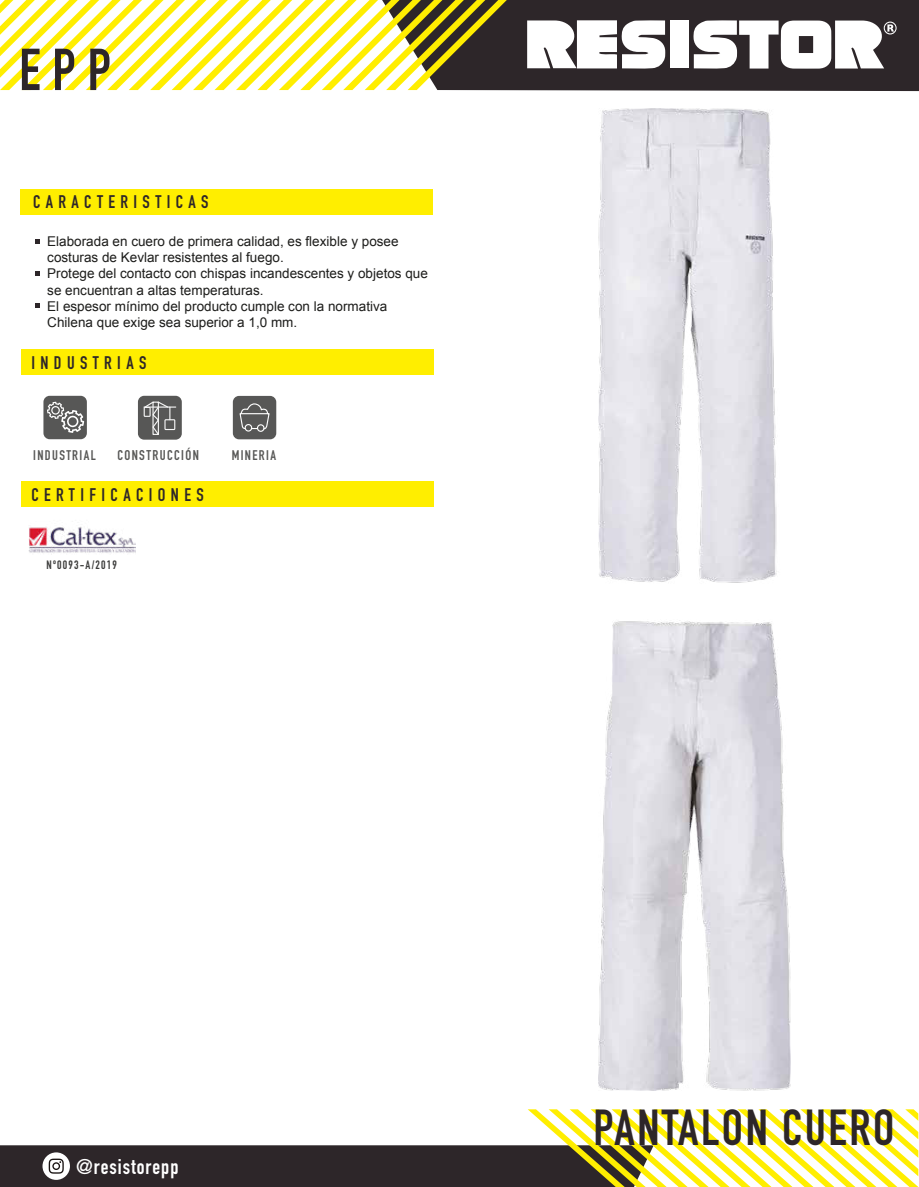
<style>
.page{position:relative;width:919px;height:1187px;background:#fff}
.page>*{position:absolute;margin:0;border:0;box-sizing:border-box;transform-origin:0 0}
.t1{font:700 58.05px "DIN Condensed";color:#2d2629}
.t2{font:700 49.8px "DIN Condensed";letter-spacing:.05em;color:#2d2629}
.t3{font:700 21px "DIN Condensed";letter-spacing:.05em;color:#fff}
.t4{font:700 18px "DIN Condensed";letter-spacing:.3em;color:#2d2629}
.t5{font:700 13.95px "DIN Condensed";letter-spacing:.1em;color:#575756}
.t6{font:700 13.8px "DIN Condensed";letter-spacing:.1em;color:#575756}
.t7{font:13.5px/16.2px "Arial";color:#1d1d1b}
.t8{font:700 12px "DIN Condensed";letter-spacing:.1em;color:#3c3c3b}
</style>
<div class="page">
<div style="left:386px;top:0;width:532px;height:91px;background:#2d2629"></div>
<svg style="left:0;top:1109px;width:918px;height:77px"></svg>
<div style="left:21px;top:189px;width:412px;height:26px;background:#fe0"></div>
<div style="left:21px;top:349px;width:412px;height:25px;background:#fe0"></div>
<svg style="left:35px;top:240px;width:5px;height:4px"></svg>
<svg style="left:35px;top:303px;width:5px;height:4px"></svg>
<svg style="left:35px;top:271px;width:5px;height:5px"></svg>
<svg style="left:527px;top:20px;width:138px;height:49px"></svg>
<div style="left:670px;top:21px;width:19px;height:47px;background:#fff"></div>
<svg style="left:693px;top:20px;width:203px;height:49px"></svg>
<svg style="left:0;top:0;width:506px;height:90px"></svg>
<div style="left:21px;top:481px;width:412px;height:25px;background:#fe0"></div>
<div style="left:138px;top:396px;width:44px;height:43px;background:#575756;border-radius:6px"></div>
<div style="left:164px;top:419px;width:11px;height:11px;border:1px solid #f6f6f6"></div>
<hr style="left:144px;top:406px;width:32px;height:1px;background:#f6f6f6">
<svg style="left:143px;top:401px;width:27px;height:34px"></svg>
<div style="left:233px;top:396px;width:43px;height:43px;background:#575756;border-radius:6px"></div>
<svg style="left:239px;top:403px;width:31px;height:29px"></svg>
<div style="left:43px;top:396px;width:44px;height:43px;background:#575756;border-radius:6px"></div>
<svg style="left:47px;top:401px;width:37px;height:32px"></svg>
<img style="left:28px;top:527px;width:107px;height:28px">
<img style="left:598px;top:108px;width:192px;height:982px">
<h1 class="t1" style="left:19px;top:39px;width:94px">EPP</h1>
<h3 class="t4" style="left:33px;top:192px;width:177px">CARACTERISTICAS</h3>
<p class="t7" style="left:47px;top:234px;width:382px">Elaborada en cuero de primera calidad, es flexible y posee costuras de Kevlar resistentes al fuego.<br>Protege del contacto con chispas incandescentes y objetos que se encuentran a altas temperaturas.<br>El espesor mínimo del producto cumple con la normativa Chilena que exige sea superior a 1,0 mm.</p>
<h3 class="t4" style="left:31px;top:352px;width:116px">INDUSTRIAS</h3>
<p class="t6" style="left:33px;top:447px;width:64px">INDUSTRIAL</p>
<p class="t5" style="left:117px;top:447px;width:83px">CONSTRUCCIÓN</p>
<p class="t6" style="left:232px;top:447px;width:46px">MINERIA</p>
<h3 class="t4" style="left:31px;top:484px;width:174px">CERTIFICACIONES</h3>
<p class="t8" style="left:46px;top:558px;width:72px">Nº0093-A/2019</p>
<h3 class="t3" style="left:76px;top:1154px;width:104px">@resistorepp</h3>
<h2 class="t2" style="left:593px;top:1101px;width:302px">PANTALON CUERO</h2>
</div>
